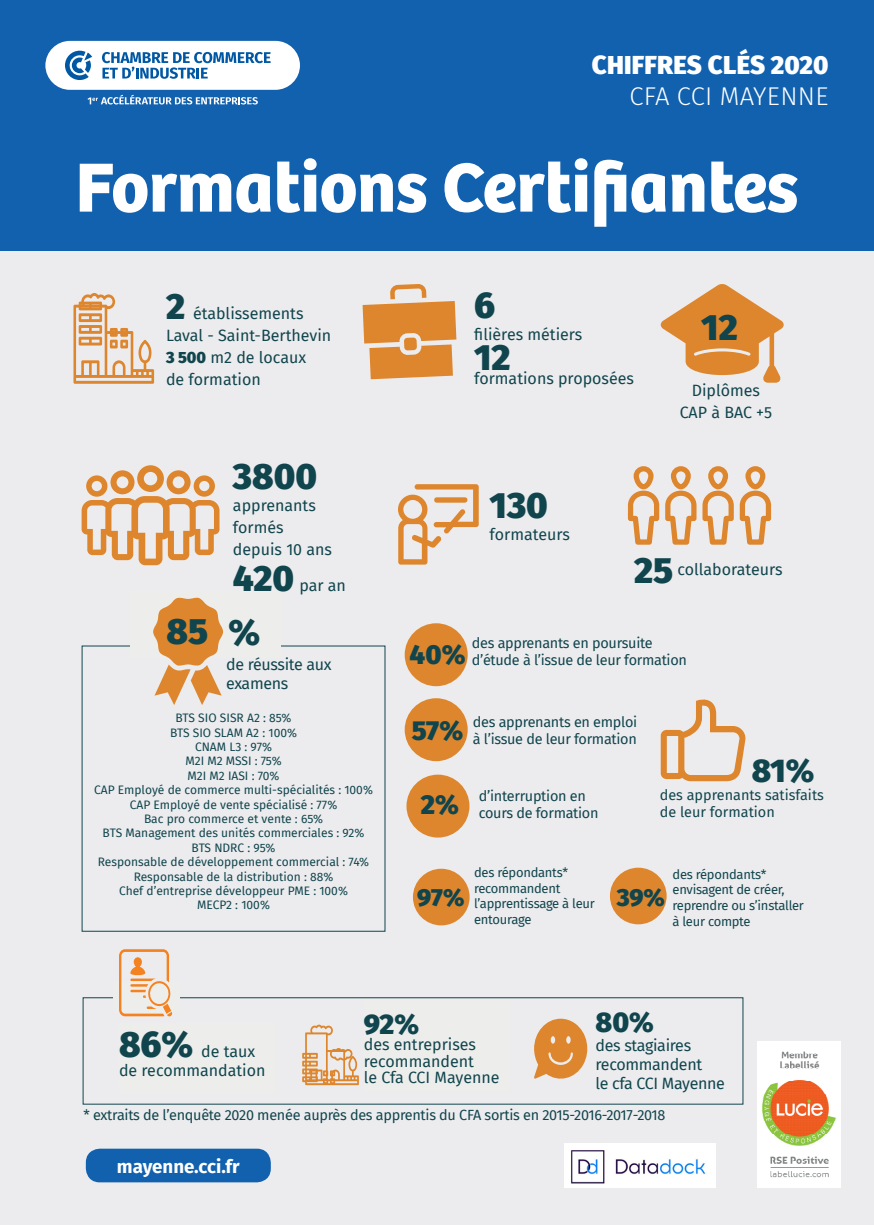
<style>
.page{position:relative;width:874px;height:1225px;background:#fff}
.page>*{position:absolute;margin:0;border:0;box-sizing:border-box;transform-origin:0 0}
.t1{font:700 72px "Bree";color:#fff}
.t2{font:900 36px "Fira Sans";color:#11454d}
.t3{font:900 32.4px "Fira Sans";color:#11454d}
.t4{font:900 28px "Fira Sans";color:#11454d}
.t5{font:900 27px "Fira Sans";color:#11454d}
.t6{font:900 25.6px "Fira Sans";letter-spacing:.01em;color:#fff}
.t7{font:300 25.6px "Fira Sans";letter-spacing:.01em;color:#fff}
.t8{font:900 24.2px "Fira Sans";color:#11454d}
.t9{font:700 18.8px "Fira Sans";color:#fff}
.t10{font:16px/22px "Fira Sans";color:#11454d}
.t11{font:16px/19.2px "Fira Sans";letter-spacing:-.02em;color:#11454d}
.t12{font:14.4px "Fira Sans";letter-spacing:-.02em;color:#11454d}
.t13{font:14.4px "Fira Sans";color:#11454d}
.t14{font:13px/15.6px "Fira Sans";letter-spacing:-.02em;color:#11454d}
.t15{font:12px/14.4px "Fira Sans";color:#11454d;text-align:center}
.s1{font-weight:900}
</style>
<div class="page">
<div style="left:0;top:0;width:873px;height:1225px;background:#ececee"></div>
<div style="left:0;top:0;width:873px;height:251px;background:#1161af"></div>
<div style="left:45px;top:41px;width:255px;height:49px;background:#fff;border-radius:24px"></div>
<svg style="left:65px;top:51px;width:27px;height:29px"></svg>
<svg style="left:102px;top:52px;width:168px;height:27px"></svg>
<svg style="left:87px;top:95px;width:171px;height:9px"></svg>
<img style="left:564px;top:1143px;width:151px;height:44px">
<div style="left:86px;top:1148px;width:185px;height:34px;background:#1161af;border-radius:14px"></div>
<svg style="left:660px;top:284px;width:123px;height:99px"></svg>
<svg style="left:362px;top:284px;width:94px;height:95px"></svg>
<div style="left:404px;top:337px;width:13px;height:13px;background:#de862d;border-radius:4px"></div>
<svg style="left:660px;top:699px;width:85px;height:82px"></svg>
<svg style="left:153px;top:597px;width:70px;height:108px"></svg>
<svg style="left:82px;top:465px;width:137px;height:100px"></svg>
<svg style="left:398px;top:484px;width:80px;height:80px"></svg>
<div style="left:434px;top:497px;width:33px;height:6px;background:#de862d;border-radius:3px"></div>
<svg style="left:627px;top:466px;width:144px;height:79px"></svg>
<svg style="left:73px;top:293px;width:81px;height:91px"></svg>
<div style="left:83px;top:997px;width:660px;height:107px;border:1px solid #11454d"></div>
<svg style="left:534px;top:1018px;width:54px;height:61px"></svg>
<div style="left:302px;top:1053px;width:15px;height:5px;background:#de8a35"></div>
<div style="left:302px;top:1060px;width:15px;height:6px;background:#de862d"></div>
<div style="left:302px;top:1068px;width:15px;height:6px;background:#de862d"></div>
<div style="left:302px;top:1076px;width:15px;height:6px;background:#de862d"></div>
<svg style="left:304px;top:1024px;width:55px;height:61px"></svg>
<div style="left:113px;top:982px;width:66px;height:31px;background:#edeeec"></div>
<svg style="left:119px;top:949px;width:53px;height:68px"></svg>
<img style="left:757px;top:1041px;width:83px;height:146px">
<div style="left:404px;top:623px;width:63px;height:63px;background:#de862d;border-radius:50%"></div>
<div style="left:404px;top:698px;width:63px;height:63px;background:#de862d;border-radius:50%"></div>
<div style="left:406px;top:774px;width:63px;height:63px;background:#de862d;border-radius:50%"></div>
<div style="left:412px;top:868px;width:57px;height:57px;background:#de862d;border-radius:50%"></div>
<div style="left:609px;top:867px;width:57px;height:57px;background:#de862d;border-radius:50%"></div>
<p class="t6" style="left:591px;top:42px;width:238px">CHIFFRES CLÉS 2020</p>
<p class="t7" style="left:629px;top:77px;width:200px">CFA CCI MAYENNE</p>
<p class="t1" style="left:76px;top:144px;width:723px">Formations Certifiantes</p>
<p class="t2" style="left:166px;top:274px;width:21px">2</p>
<p class="t10" style="left:193px;top:302px;width:112px">établissements</p>
<p class="t10" style="left:166px;top:324px;width:167px">Laval - Saint-Berthevin</p>
<p class="t10" style="left:166px;top:346px;width:142px"><span class="s1">3 500</span> m2 de locaux</p>
<p class="t10" style="left:166px;top:368px;width:96px">de formation</p>
<p class="t2" style="left:233px;top:444px;width:86px">3800</p>
<p class="t10" style="left:233px;top:494px;width:84px">apprenants formés</p>
<p class="t10" style="left:233px;top:538px;width:100px">depuis 10 ans</p>
<p class="t2" style="left:233px;top:546px;width:63px">420</p>
<p class="t10" style="left:299px;top:574px;width:48px">par an</p>
<p class="t2" style="left:166px;top:599px;width:43px">85</p>
<p class="t2" style="left:228px;top:600px;width:33px">%</p>
<p class="t11" style="left:226px;top:654px;width:107px">de réussite aux</p>
<p class="t11" style="left:226px;top:673px;width:64px">examens</p>
<p class="t15" style="left:94px;top:710px;width:280px">BTS SIO SISR A2 : 85%<br>BTS SIO SLAM A2 : 100%<br>CNAM L3 : 97%<br>M2I M2 MSSI : 75%<br>M2I M2 IASI : 70%<br>CAP Employé de commerce multi-spécialités : 100%<br>CAP Employé de vente spécialisé : 77%<br>Bac pro commerce et vente : 65%<br>BTS Management des unités commerciales : 92%<br>BTS NDRC : 95%<br>Responsable de développement commercial : 74%<br>Responsable de la distribution : 88%<br>Chef d’entreprise développeur PME : 100%<br>MECP2 : 100%</p>
<p class="t2" style="left:474px;top:273px;width:22px">6</p>
<p class="t10" style="left:474px;top:323px;width:110px">filières métiers</p>
<p class="t2" style="left:474px;top:325px;width:38px">12</p>
<p class="t10" style="left:474px;top:367px;width:161px">formations proposées</p>
<p class="t2" style="left:489px;top:473px;width:60px">130</p>
<p class="t10" style="left:489px;top:523px;width:82px">formateurs</p>
<p class="t2" style="left:701px;top:295px;width:38px">12</p>
<p class="t10" style="left:691px;top:379px;width:70px">Diplômes</p>
<p class="t10" style="left:679px;top:401px;width:94px">CAP à BAC +5</p>
<p class="t2" style="left:633px;top:538px;width:41px">25</p>
<p class="t10" style="left:677px;top:558px;width:106px">collaborateurs</p>
<p class="t12" style="left:471px;top:632px;width:182px">des apprenants en poursuite</p>
<p class="t5" style="left:409px;top:630px;width:57px">40%</p>
<p class="t12" style="left:471px;top:649px;width:216px">d’étude à l’issue de leur formation</p>
<p class="t5" style="left:411px;top:706px;width:53px">57%</p>
<p class="t12" style="left:472px;top:710px;width:166px">des apprenants en emploi</p>
<p class="t12" style="left:472px;top:728px;width:165px">à l’issue de leur formation</p>
<p class="t12" style="left:478px;top:785px;width:108px">d’interruption en</p>
<p class="t5" style="left:420px;top:780px;width:40px">2%</p>
<p class="t12" style="left:478px;top:802px;width:121px">cours de formation</p>
<p class="t3" style="left:751px;top:742px;width:64px">81%</p>
<p class="t13" style="left:659px;top:784px;width:166px">des apprenants satisfaits</p>
<p class="t13" style="left:659px;top:801px;width:116px">de leur formation</p>
<p class="t8" style="left:417px;top:876px;width:49px">97%</p>
<p class="t14" style="left:474px;top:864px;width:96px">des répondants* recommandent</p>
<p class="t14" style="left:474px;top:895px;width:122px">l’apprentissage à leur entourage</p>
<p class="t8" style="left:616px;top:876px;width:50px">39%</p>
<p class="t14" style="left:672px;top:866px;width:96px">des répondants*</p>
<p class="t14" style="left:672px;top:881px;width:114px">envisagent de créer,</p>
<p class="t14" style="left:672px;top:897px;width:133px">reprendre ou s’installer</p>
<p class="t14" style="left:672px;top:913px;width:80px">à leur compte</p>
<p class="t2" style="left:119px;top:1012px;width:76px">86%</p>
<p class="t10" style="left:201px;top:1040px;width:55px">de taux</p>
<p class="t10" style="left:119px;top:1059px;width:148px">de recommandation</p>
<p class="t4" style="left:363px;top:998px;width:57px">92%</p>
<p class="t10" style="left:363px;top:1033px;width:114px">des entreprises</p>
<p class="t10" style="left:363px;top:1049px;width:112px">recommandent</p>
<p class="t10" style="left:363px;top:1066px;width:137px">le Cfa CCI Mayenne</p>
<p class="t4" style="left:595px;top:997px;width:60px">80%</p>
<p class="t11" style="left:595px;top:1035px;width:108px">des stagiaires recommandent</p>
<p class="t11" style="left:595px;top:1073px;width:131px">le cfa CCI Mayenne</p>
<p class="t12" style="left:84px;top:1104px;width:583px">* extraits de l’enquête 2020 menée auprès des apprentis du CFA sortis en 2015-2016-2017-2018</p>
<p class="t9" style="left:117px;top:1150px;width:124px">mayenne.cci.fr</p>
</div>
